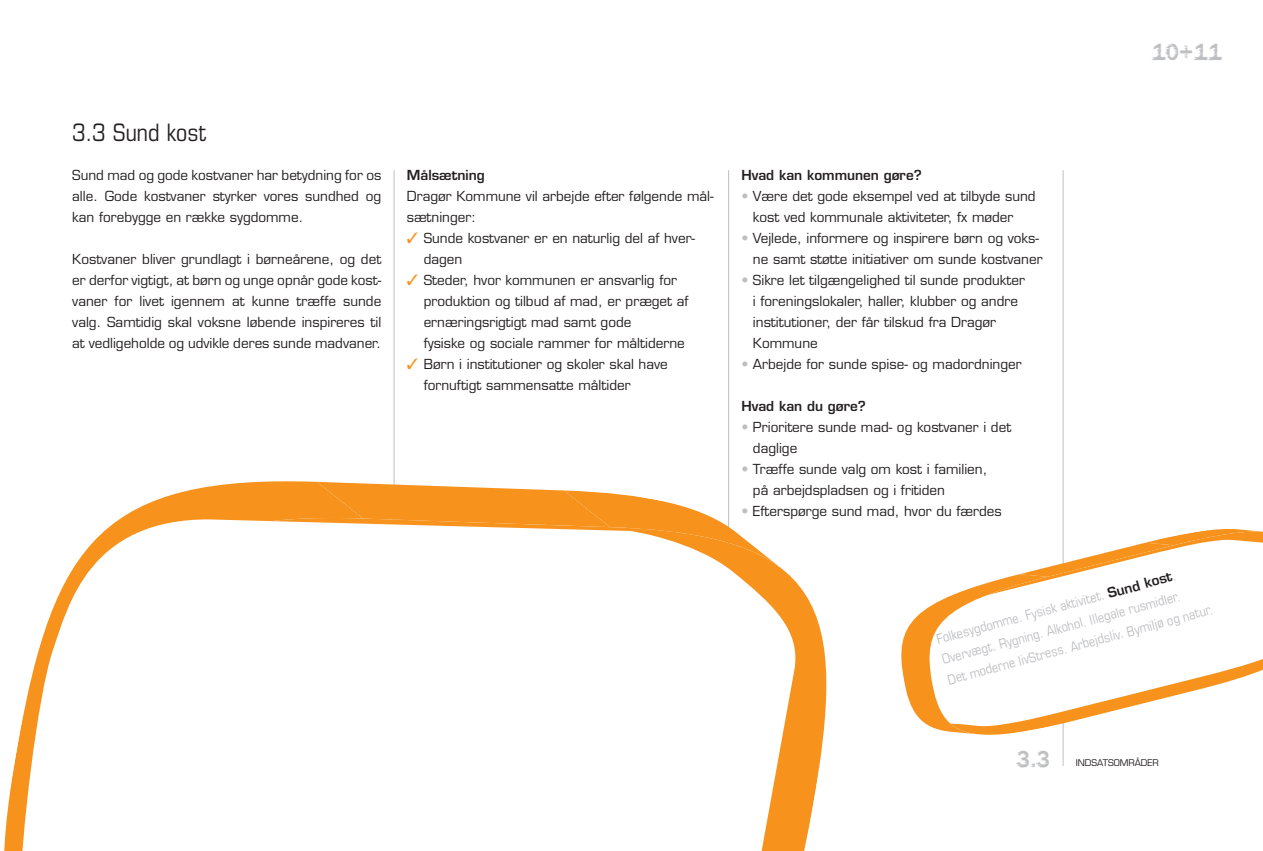
<style>
.page{position:relative;width:1263px;height:851px;background:#fff}
.page>*{position:absolute;margin:0;border:0;box-sizing:border-box;transform-origin:0 0}
.t1{font:condensed 24px "Eurostile";color:#231f20}
.t2{font:24px "DTC Funky M02";color:#bebfc2}
.t3{font:13.5px/21px "Eurostile";color:#231f20}
.t4{font:condensed 13.5px/21px "Eurostile";color:#bebfc2}
.t5{font:600 13.5px "Eurostile";color:#231f20}
.t6{font:9px "Eurostile";color:#231f20}
.s1{color:#f7931d}
.s2{color:#bebfc2}
.s3{font-weight:600;font-stretch:normal;color:#231f20}
</style>
<div class="page">
<hr style="left:728px;top:170px;width:1px;height:595px;background:#bebfc2">
<hr style="left:394px;top:170px;width:1px;height:595px;background:#bebfc2">
<svg style="left:363px;top:482px;width:334px;height:29px"></svg>
<hr style="left:1063px;top:170px;width:1px;height:595px;background:#bebfc2">
<svg style="left:4px;top:481px;width:359px;height:369px"></svg>
<svg style="left:28px;top:511px;width:799px;height:339px;fill:#f7931d"></svg>
<svg style="left:21px;top:519px;width:780px;height:331px"></svg>
<svg style="left:901px;top:527px;width:362px;height:207px"></svg>
<h2 class="t1" style="left:72px;top:123px;width:136px">3.3 Sund kost</h2>
<p class="t3" style="left:72px;top:166px;width:310px;text-align:justify">Sund mad og gode kostvaner har betydning for os alle. Gode kostvaner styrker vores sundhed og kan forebygge en række sygdomme.</p>
<p class="t3" style="left:72px;top:250px;width:310px;text-align:justify">Kostvaner bliver grundlagt i børneårene, og det er derfor vigtigt, at børn og unge opnår gode kost&shy;vaner for livet igennem at kunne træffe sunde valg. Samtidig skal voksne løbende inspireres til at vedligeholde og udvikle deres sunde madvaner.</p>
<p class="t5" style="left:407px;top:170px;width:79px">Målsætning</p>
<p class="t3" style="left:407px;top:187px;width:308px">Dragør Kommune vil arbejde efter følgende mål&shy;sætninger:</p>
<p class="t3" style="left:407px;top:229px;width:290px"><span class="s1">✓</span> Sunde kostvaner er en naturlig del af hver-</p>
<p class="t3" style="left:424px;top:250px;width:40px">dagen</p>
<p class="t3" style="left:424px;top:271px;width:266px;text-indent:-17px"><span class="s1">✓</span> Steder, hvor kommunen er ansvarlig for produktion og tilbud af mad, er præget af ernæringsrigtigt mad samt gode<br>fysiske og sociale rammer for måltiderne</p>
<p class="t3" style="left:424px;top:355px;width:246px;text-indent:-17px"><span class="s1">✓</span> Børn i institutioner og skoler skal have fornuftigt sammensatte måltider</p>
<p class="t5" style="left:741px;top:170px;width:182px">Hvad kan kommunen gøre?</p>
<p class="t3" style="left:753px;top:187px;width:284px;text-indent:-12px"><span class="s2">•</span> Være det gode eksempel ved at tilbyde sund kost ved kommunale aktiviteter, fx møder</p>
<p class="t3" style="left:741px;top:229px;width:303px;text-align:right"><span class="s2">•</span> Vejlede, informere og inspirere børn og voks&shy;ne samt støtte initiativer om sunde kostvaner</p>
<p class="t3" style="left:753px;top:271px;width:274px;text-indent:-12px"><span class="s2">•</span> Sikre let tilgængelighed til sunde produkter i foreningslokaler, haller, klubber og andre institutioner, der får tilskud fra Dragør Kommune</p>
<p class="t3" style="left:741px;top:355px;width:282px"><span class="s2">•</span> Arbejde for sunde spise- og madordninger</p>
<p class="t5" style="left:741px;top:401px;width:126px">Hvad kan du gøre?</p>
<p class="t3" style="left:753px;top:418px;width:260px;text-indent:-12px"><span class="s2">•</span> Prioritere sunde mad- og kostvaner i det daglige</p>
<p class="t3" style="left:753px;top:460px;width:236px;text-indent:-12px"><span class="s2">•</span> Træffe sunde valg om kost i familien, på arbejdspladsen og i fritiden</p>
<p class="t3" style="left:741px;top:502px;width:262px"><span class="s2">•</span> Efterspørge sund mad, hvor du færdes</p>
<p class="t2" style="left:1151px;top:44px;width:72px">10+11</p>
<p class="t4" style="left:934px;top:630px;width:275px;rotate:-15deg">Folkesygdomme. Fysisk aktivitet. <span class="s3">Sund kost</span>.<br>Overvægt. Rygning. Alkohol. Illegale rusmidler.<br>Det moderne livStress. Arbejdsliv. Bymiljø og natur.</p>
<p class="t2" style="left:1016px;top:750px;width:36px">3.3</p>
<p class="t6" style="left:1076px;top:759px;width:85px">INDSATSOMRÅDER</p>
</div>
